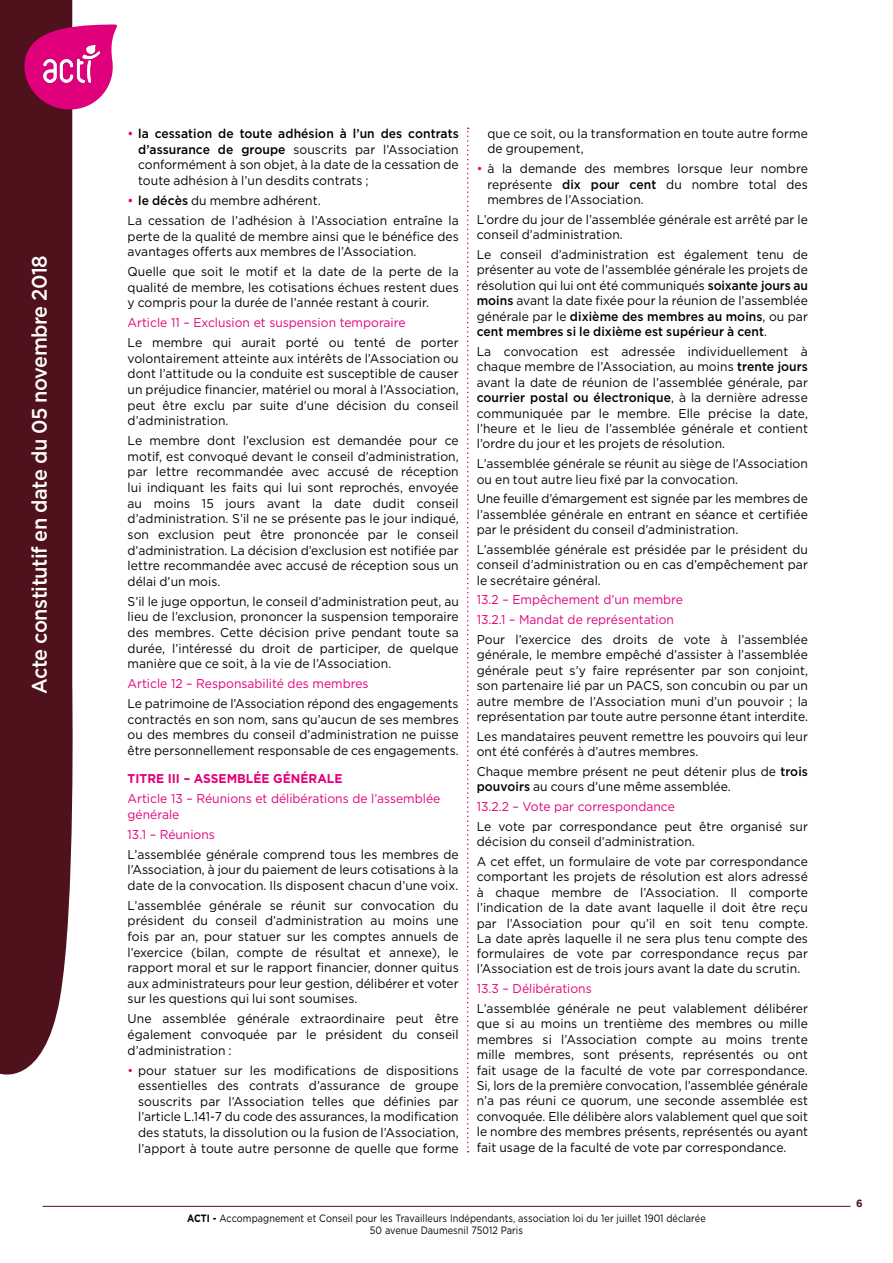
<style>
.page{position:relative;width:893px;height:1263px;background:#fff}
.page>*{position:absolute;margin:0;border:0;box-sizing:border-box;transform-origin:0 0}
.t1{font:500 21px "Gotham";letter-spacing:-.025em;color:#fff;scale:.95 1}
.t2{font:12.75px/15.5px "Gotham";letter-spacing:.005em;color:#000;text-align:justify;scale:.95 1}
.t3{font:12.75px/15.6px "Gotham";color:#e2007a;scale:.95 1}
.t4{font:700 12.75px "Gotham";color:#e2007a;scale:.95 1}
.t5{font:10.65px/12px "Gotham";letter-spacing:.01em;color:#000;text-align:center;scale:.86 1}
.t6{font:700 10.5px "Gotham";color:#4f121c;scale:.95 1}
.s1{font-weight:500;color:#e2007a}
.s2{font-weight:500}
.s3{color:#e2007a}
.s4{font-weight:700}
</style>
<div class="page">
<div style="left:0;top:0;width:73px;height:1075px;background:#4f121c"></div>
<hr style="left:43px;top:1206px;width:807px;height:1px;background:#4f121c">
<svg style="left:24px;top:24px;width:93px;height:87px;background:#c9287c"></svg>
<img style="left:43px;top:45px;width:57px;height:38px">
<svg style="left:467px;top:128px;width:2px;height:1024px"></svg>
<h1 class="t1" style="left:27px;top:694px;width:463px;rotate:-90deg">Acte constitutif en date du 05 novembre 2018</h1>
<p class="t2" style="left:138px;top:126px;width:339px;text-indent:-11px"><span class="s1">•</span> <span class="s2">la cessation de toute adhésion à l’un des contrats d’assurance de groupe</span> souscrits par l’Association conformément à son objet, à la date de la cessation de toute adhésion à l’un desdits contrats ;</p>
<p class="t2" style="left:128px;top:190px;width:350px;line-height:20px"><span class="s1">•</span> <span class="s2">le décès</span> du membre adhérent.<br>La cessation de l’adhésion à l’Association entraîne la</p>
<p class="t2" style="left:128px;top:228px;width:350px">perte de la qualité de membre ainsi que le bénéfice des avantages offerts aux membres de l’Association.</p>
<p class="t2" style="left:128px;top:263px;width:350px">Quelle que soit le motif et la date de la perte de la qualité de membre, les cotisations échues restent dues y compris pour la durée de l’année restant à courir.</p>
<p class="t3" style="left:128px;top:315px;width:294px">Article 11 – Exclusion et suspension temporaire</p>
<p class="t2" style="left:128px;top:334px;width:350px">Le membre qui aurait porté ou tenté de porter volontairement atteinte aux intérêts de l’Association ou dont l’attitude ou la conduite est susceptible de causer un préjudice financier, matériel ou moral à l’Association, peut être exclu par suite d’une décision du conseil d’administration.</p>
<p class="t2" style="left:128px;top:432px;width:350px">Le membre dont l’exclusion est demandée pour ce motif, est convoqué devant le conseil d’administration, par lettre recommandée avec accusé de réception lui indiquant les faits qui lui sont reprochés, envoyée au moins 15 jours avant la date dudit conseil d’administration. S’il ne se présente pas le jour indiqué, son exclusion peut être prononcée par le conseil d’administration. La décision d’exclusion est notifiée par lettre recommandée avec accusé de réception sous un délai d’un mois.</p>
<p class="t2" style="left:128px;top:593px;width:350px">S’il le juge opportun, le conseil d’administration peut, au lieu de l’exclusion, prononcer la suspension temporaire des membres. Cette décision prive pendant toute sa durée, l’intéressé du droit de participer, de quelque manière que ce soit, à la vie de l’Association.</p>
<p class="t3" style="left:128px;top:675px;width:255px">Article 12 – Responsabilité des membres</p>
<p class="t2" style="left:128px;top:695px;width:350px">Le patrimoine de l’Association répond des engagements contractés en son nom, sans qu’aucun de ses membres ou des membres du conseil d’administration ne puisse être personnellement responsable de ces engagements.</p>
<p class="t4" style="left:128px;top:771px;width:228px">TITRE III – ASSEMBLÉE GÉNÉRALE</p>
<p class="t3" style="left:128px;top:790px;width:331px">Article 13 – Réunions et délibérations de l’assemblée générale</p>
<p class="t3" style="left:128px;top:826px;width:93px">13.1 – Réunions</p>
<p class="t2" style="left:128px;top:846px;width:350px">L’assemblée générale comprend tous les membres de l’Association, à jour du paiement de leurs cotisations à la date de la convocation. Ils disposent chacun d’une voix.</p>
<p class="t2" style="left:128px;top:897px;width:350px">L’assemblée générale se réunit sur convocation du président du conseil d’administration au moins une fois par an, pour statuer sur les comptes annuels de l’exercice (bilan, compte de résultat et annexe), le rapport moral et sur le rapport financier, donner quitus aux administrateurs pour leur gestion, délibérer et voter sur les questions qui lui sont soumises.</p>
<p class="t2" style="left:128px;top:1011px;width:350px">Une assemblée générale extraordinaire peut être également convoquée par le président du conseil d’administration :</p>
<p class="t2" style="left:138px;top:1062px;width:339px;text-indent:-11px"><span class="s3">•</span> pour statuer sur les modifications de dispositions essentielles des contrats d’assurance de groupe souscrits par l’Association telles que définies par l’article L.141-7 du code des assurances, la modification des statuts, la dissolution ou la fusion de l’Association, l’apport à toute autre personne de quelle que forme</p>
<p class="t2" style="left:487px;top:125px;width:339px">que ce soit, ou la transformation en toute autre forme de groupement,</p>
<p class="t2" style="left:487px;top:161px;width:339px;text-indent:-11px"><span class="s3">•</span> à la demande des membres lorsque leur nombre représente <span class="s2">dix pour cent</span> du nombre total des membres de l’Association.</p>
<p class="t2" style="left:477px;top:211px;width:350px">L’ordre du jour de l’assemblée générale est arrêté par le conseil d’administration.</p>
<p class="t2" style="left:477px;top:246px;width:350px">Le conseil d’administration est également tenu de présenter au vote de l’assemblée générale les projets de résolution qui lui ont été communiqués <span class="s2">soixante jours au moins</span> avant la date fixée pour la réunion de l’assemblée générale par le <span class="s2">dixième des membres au moins</span>, ou par <span class="s2">cent membres si le dixième est supérieur à cent</span>.</p>
<p class="t2" style="left:477px;top:343px;width:350px">La convocation est adressée individuellement à chaque membre de l’Association, au moins <span class="s2">trente jours </span>avant la date de réunion de l’assemblée générale, par <span class="s2">courrier postal ou électronique</span>, à la dernière adresse communiquée par le membre. Elle précise la date, l’heure et le lieu de l’assemblée générale et contient l’ordre du jour et les projets de résolution.</p>
<p class="t2" style="left:477px;top:456px;width:350px">L’assemblée générale se réunit au siège de l’Association ou en tout autre lieu fixé par la convocation.</p>
<p class="t2" style="left:477px;top:491px;width:350px">Une feuille d’émargement est signée par les membres de l’assemblée générale en entrant en séance et certifiée par le président du conseil d’administration.</p>
<p class="t2" style="left:477px;top:541px;width:350px">L’assemblée générale est présidée par le président du conseil d’administration ou en cas d’empêchement par le secrétaire général.</p>
<p class="t3" style="left:477px;top:590px;width:219px;line-height:19.6px">13.2 – Empêchement d’un membre<br>13.2.1 – Mandat de représentation</p>
<p class="t2" style="left:477px;top:631px;width:350px">Pour l’exercice des droits de vote à l’assemblée générale, le membre empêché d’assister à l’assemblée générale peut s’y faire représenter par son conjoint, son partenaire lié par un PACS, son concubin ou par un autre membre de l’Association muni d’un pouvoir ; la représentation par toute autre personne étant interdite.</p>
<p class="t2" style="left:477px;top:728px;width:350px">Les mandataires peuvent remettre les pouvoirs qui leur ont été conférés à d’autres membres.</p>
<p class="t2" style="left:477px;top:763px;width:350px">Chaque membre présent ne peut détenir plus de <span class="s2">trois pouvoirs</span> au cours d’une même assemblée.</p>
<p class="t3" style="left:477px;top:798px;width:210px">13.2.2 – Vote par correspondance</p>
<p class="t2" style="left:477px;top:818px;width:350px">Le vote par correspondance peut être organisé sur décision du conseil d’administration.</p>
<p class="t2" style="left:477px;top:853px;width:350px">A cet effet, un formulaire de vote par correspondance comportant les projets de résolution est alors adressé à chaque membre de l’Association. Il comporte l’indication de la date avant laquelle il doit être reçu par l’Association pour qu’il en soit tenu compte.<br>La date après laquelle il ne sera plus tenu compte des formulaires de vote par correspondance reçus par l’Association est de trois jours avant la date du scrutin.</p>
<p class="t3" style="left:477px;top:980px;width:123px">13.3 – Délibérations</p>
<p class="t2" style="left:477px;top:1000px;width:350px">L’assemblée générale ne peut valablement délibérer que si au moins un trentième des membres ou mille membres si l’Association compte au moins trente mille membres, sont présents, représentés ou ont fait usage de la faculté de vote par correspondance.<br>Si, lors de la première convocation, l’assemblée générale n’a pas réuni ce quorum, une seconde assemblée est convoquée. Elle délibère alors valablement quel que soit le nombre des membres présents, représentés ou ayant fait usage de la faculté de vote par correspondance.</p>
<p class="t5" style="left:187px;top:1212px;width:604px"><span class="s4">ACTI -</span> Accompagnement et Conseil pour les Travailleurs Indépendants, association loi du 1er juillet 1901 déclarée<br>50 avenue Daumesnil 75012 Paris</p>
<p class="t6" style="left:856px;top:1197px;width:8px">6</p>
</div>
